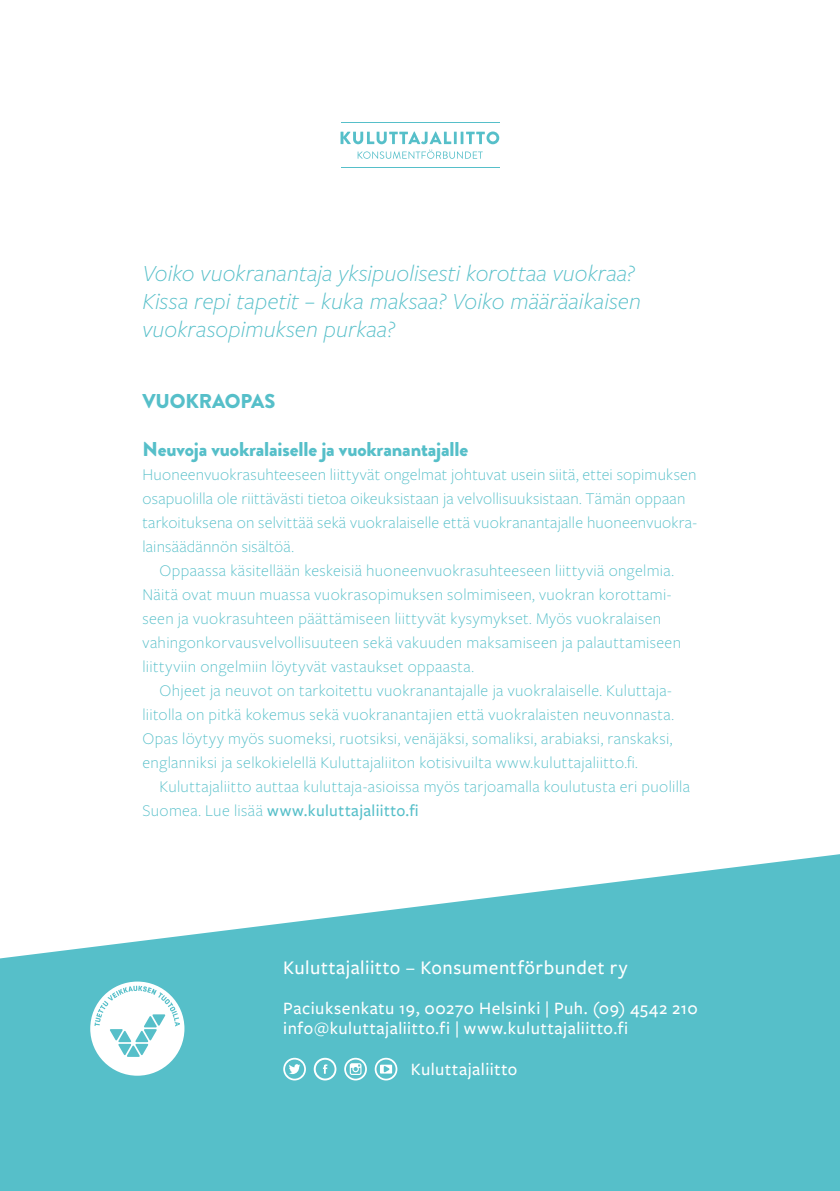
<style>
.page{position:relative;width:840px;height:1191px;background:#fff}
.page>*{position:absolute;margin:0;border:0;box-sizing:border-box;transform-origin:0 0}
.t1{font:italic 300 24px/28px "Freight Sans Pro";letter-spacing:.005em;color:#56bfc9}
.t2{font:900 20px "Brandon Grotesque";letter-spacing:-.01em;color:#56bfc9}
.t3{font:500 20px "Freight Sans Pro";letter-spacing:.025em;color:#fff}
.t4{font:500 18px/20px "Freight Sans Pro";letter-spacing:.03em;color:#fff}
.t5{font:300 17px/24px "Freight Sans Pro";letter-spacing:.02em;color:#56bfc9}
.s1{font-weight:500}
</style>
<div class="page">
<svg style="left:0;top:854px;width:839px;height:337px;fill:#56bfc9"></svg>
<svg style="left:340px;top:131px;width:159px;height:13px"></svg>
<svg style="left:357px;top:150px;width:125px;height:9px"></svg>
<hr style="left:340px;top:122px;width:159px;height:1px;background:#56bfc9">
<hr style="left:340px;top:167px;width:159px;height:1px;background:#56bfc9">
<svg style="left:90px;top:981px;width:94px;height:94px"></svg>
<svg style="left:283px;top:1057px;width:23px;height:23px"></svg>
<svg style="left:313px;top:1057px;width:23px;height:23px"></svg>
<svg style="left:344px;top:1057px;width:23px;height:23px"></svg>
<svg style="left:374px;top:1057px;width:23px;height:23px"></svg>
<h1 class="t1" style="left:142px;top:258px;width:499px">Voiko vuokranantaja yksipuolisesti korottaa vuokraa?<br>Kissa repi tapetit – kuka maksaa? Voiko määräaikaisen vuokrasopimuksen purkaa?</h1>
<p class="t2" style="left:142px;top:387px;width:134px">VUOKRAOPAS</p>
<p class="t2" style="left:142px;top:435px;width:327px">Neuvoja vuokralaiselle ja vuokranantajalle</p>
<p class="t5" style="left:142px;top:462px;width:556px">Huoneenvuokrasuhteeseen liittyvät ongelmat johtuvat usein siitä, ettei sopimuksen osapuolilla ole riittävästi tietoa oikeuksistaan ja velvollisuuksistaan. Tämän oppaan tarkoituksena on selvittää sekä vuokralaiselle että vuokranantajalle huoneenvuokra&shy;lainsäädännön sisältöä.</p>
<p class="t5" style="left:142px;top:558px;width:539px;text-indent:17px">Oppaassa käsitellään keskeisiä huoneenvuokrasuhteeseen liittyviä ongelmia.<br>Näitä ovat muun muassa vuokrasopimuksen solmimiseen, vuokran korottami&shy;seen ja vuokrasuhteen päättämiseen liittyvät kysymykset. Myös vuokralaisen vahingonkorvausvelvollisuuteen sekä vakuuden maksamiseen ja palauttamiseen liittyviin ongelmiin löytyvät vastaukset oppaasta.</p>
<p class="t5" style="left:142px;top:678px;width:533px;text-indent:17px">Ohjeet ja neuvot on tarkoitettu vuokranantajalle ja vuokralaiselle. Kuluttaja&shy;liitolla on pitkä kokemus sekä vuokranantajien että vuokralaisten neuvonnasta.<br>Opas löytyy myös suomeksi, ruotsiksi, venäjäksi, somaliksi, arabiaksi, ranskaksi, englanniksi ja selkokielellä Kuluttajaliiton kotisivuilta www.kuluttajaliitto.fi.</p>
<p class="t5" style="left:142px;top:774px;width:549px;text-indent:17px">Kuluttajaliitto auttaa kuluttaja-asioissa myös tarjoamalla koulutusta eri puolilla<br>Suomea. Lue lisää <span class="s1">www.kuluttajaliitto.fi</span></p>
<p class="t3" style="left:283px;top:954px;width:345px">Kuluttajaliitto – Konsumentförbundet ry</p>
<p class="t4" style="left:283px;top:997px;width:416px">Paciuksenkatu 19, 00270 Helsinki | Puh. (09) 4542 210 info@kuluttajaliitto.fi | www.kuluttajaliitto.fi</p>
<p class="t4" style="left:410px;top:1058px;width:108px">Kuluttajaliitto</p>
</div>
